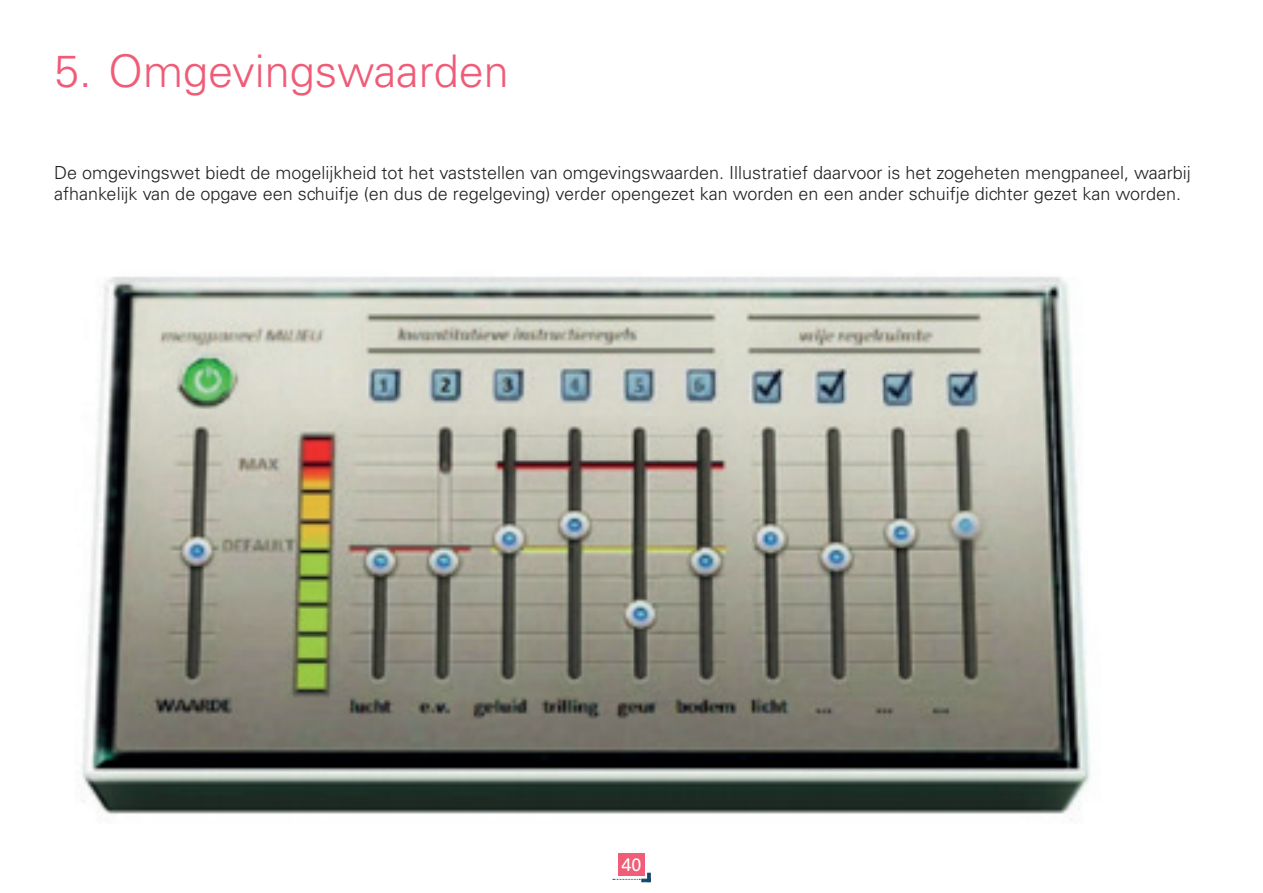
<style>
.page{position:relative;width:1263px;height:893px;background:#fff}
.page>*{position:absolute;margin:0;border:0;box-sizing:border-box;transform-origin:0 0}
.t1{font:300 45px "Univers LT Std";color:#f05c77}
.t2{font:300 18px/21.6px "Univers LT Std";color:#231f20}
.t3{font:18px "Univers";color:#fff}
</style>
<div class="page">
<div style="left:618px;top:853px;width:27px;height:23px;background:#f05d77"></div>
<svg style="left:613px;top:873px;width:37px;height:9px"></svg>
<img style="left:81px;top:276px;width:1009px;height:544px">
<h1 class="t1" style="left:54px;top:44px;width:456px">5. Omgevingswaarden</h1>
<p class="t2" style="left:54px;top:162px;width:1138px">De omgevingswet biedt de mogelijkheid tot het vaststellen van omgevingswaarden. Illustratief daarvoor is het zogeheten mengpaneel, waarbij afhankelijk van de opgave een schuifje (en dus de regelgeving) verder opengezet kan worden en een ander schuifje dichter gezet kan worden.</p>
<p class="t3" style="left:621px;top:854px;width:22px">40</p>
</div>
